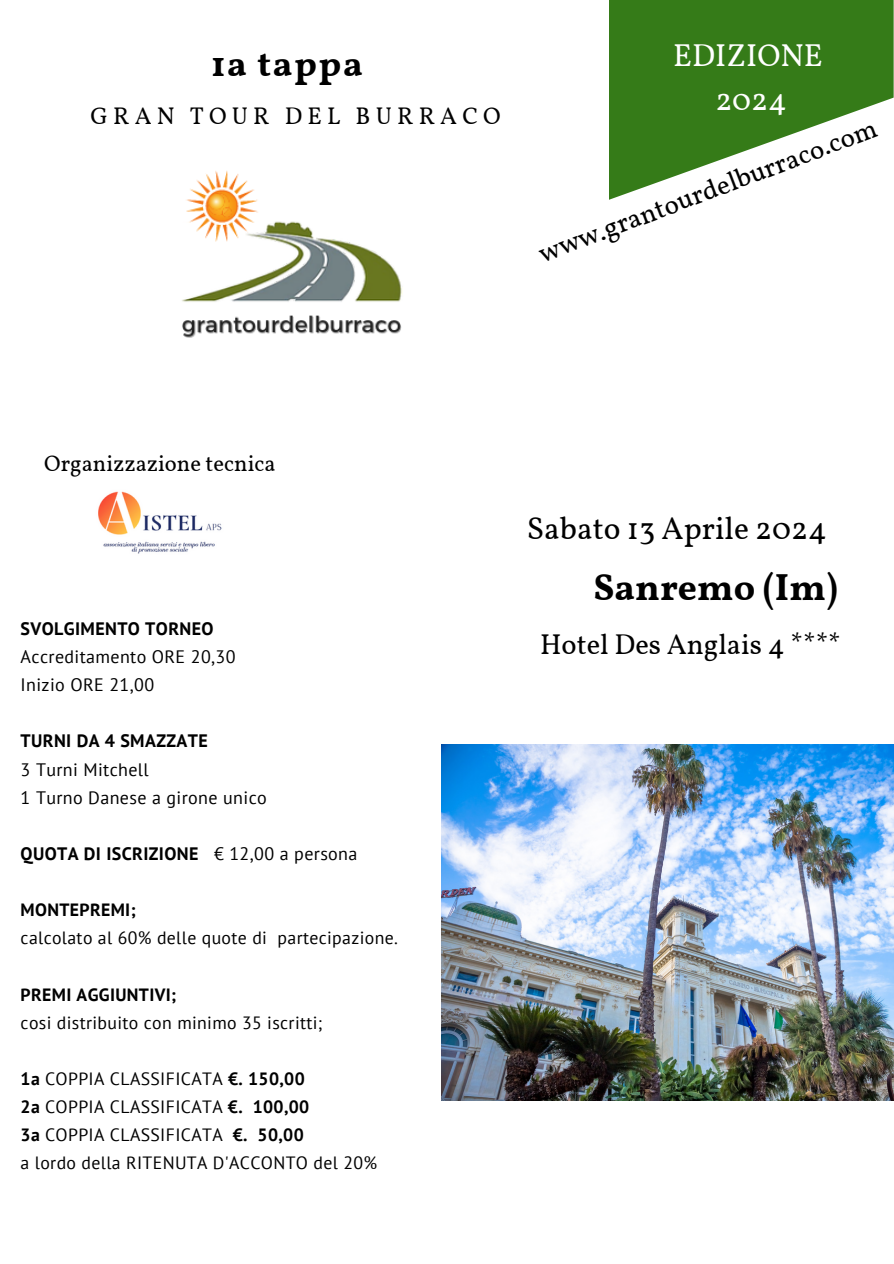
<style>
.page{position:relative;width:894px;height:1264px;background:#fff}
.page>*{position:absolute;margin:0;border:0;box-sizing:border-box;transform-origin:0 0}
.t1{font:700 37.5px "Vollkorn";color:#000}
.t2{font:700 36px "Vollkorn";letter-spacing:.045em;color:#000}
.t3{font:31.5px "Vollkorn";color:#000}
.t4{font:31.5px "Vollkorn";color:#fff}
.t5{font:28.5px "Vollkorn";color:#000}
.t6{font:27px "Vollkorn";color:#000}
.t7{font:24px "Vollkorn";letter-spacing:.215em;color:#000}
.t8{font:22.5px "Vollkorn";color:#000}
.t9{font:18px "PT Sans";letter-spacing:.02em;color:#000}
.t10{font:700 18px "PT Sans";letter-spacing:.02em;color:#000}
.t11{font:17.7px "PT Sans";letter-spacing:.02em;color:#000}
.t12{font:700 17.7px "PT Sans";letter-spacing:.02em;color:#000}
.s1{font-weight:400}
.s2{font-weight:700}
</style>
<div class="page">
<svg style="left:609px;top:0;width:284px;height:200px;fill:#357b18"></svg>
<img style="left:182px;top:170px;width:221px;height:168px">
<img style="left:98px;top:491px;width:124px;height:63px">
<img style="left:441px;top:744px;width:452px;height:356px">
<p class="t2" style="left:211px;top:42px;width:153px">1a tappa</p>
<p class="t7" style="left:90px;top:101px;width:411px">GRAN TOUR DEL BURRACO</p>
<p class="t4" style="left:673px;top:36px;width:151px">EDIZIONE</p>
<p class="t4" style="left:715px;top:80px;width:73px">2024</p>
<p class="t6" style="left:533px;top:239px;width:361px;rotate:-21deg">www.grantourdelburraco.com</p>
<p class="t8" style="left:44px;top:449px;width:233px">Organizzazione tecnica</p>
<p class="t10" style="left:21px;top:616px;width:194px">SVOLGIMENTO TORNEO</p>
<p class="t9" style="left:21px;top:644px;width:216px">Accreditamento ORE 20,30</p>
<p class="t9" style="left:21px;top:672px;width:135px">Inizio ORE 21,00</p>
<p class="t10" style="left:21px;top:729px;width:188px">TURNI DA 4 SMAZZATE</p>
<p class="t9" style="left:21px;top:757px;width:130px">3 Turni Mitchell</p>
<p class="t9" style="left:21px;top:785px;width:247px">1 Turno Danese a girone unico</p>
<p class="t10" style="left:21px;top:841px;width:338px">QUOTA DI ISCRIZIONE <span class="s1">€ 12,00 a persona</span></p>
<p class="t12" style="left:21px;top:898px;width:117px">MONTEPREMI;</p>
<p class="t11" style="left:21px;top:926px;width:378px">calcolato al 60% delle quote di partecipazione.</p>
<p class="t12" style="left:21px;top:982px;width:157px">PREMI AGGIUNTIVI;</p>
<p class="t11" style="left:21px;top:1010px;width:303px">cosi distribuito con minimo 35 iscritti;</p>
<p class="t11" style="left:21px;top:1067px;width:285px"><span class="s2">1a</span> COPPIA CLASSIFICATA <span class="s2">€. 150,00</span></p>
<p class="t11" style="left:21px;top:1095px;width:290px"><span class="s2">2a</span> COPPIA CLASSIFICATA <span class="s2">€. 100,00</span></p>
<p class="t11" style="left:21px;top:1123px;width:284px"><span class="s2">3a</span> COPPIA CLASSIFICATA <span class="s2">€. 50,00</span></p>
<p class="t11" style="left:21px;top:1151px;width:358px">a lordo della RITENUTA D'ACCONTO del 20%</p>
<p class="t3" style="left:526px;top:509px;width:301px">Sabato 13 Aprile 2024</p>
<p class="t1" style="left:593px;top:564px;width:246px">Sanremo (Im)</p>
<p class="t5" style="left:540px;top:627px;width:302px">Hotel Des Anglais 4 ****</p>
</div>
